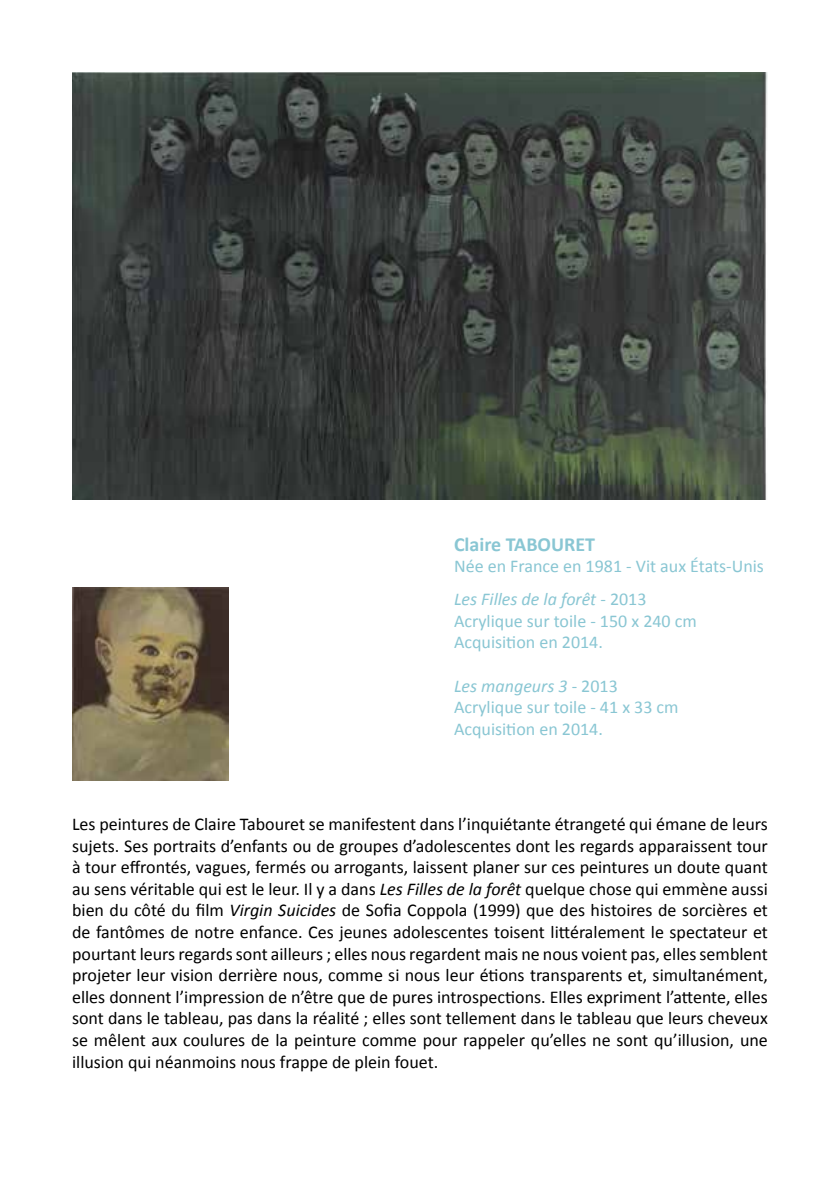
<style>
.page{position:relative;width:840px;height:1191px;background:#fff}
.page>*{position:absolute;margin:0;border:0;box-sizing:border-box;transform-origin:0 0}
.t1{font:700 20px "Calibri";color:#89c6d3}
.t2{font:18px/21.6px "Calibri";color:#000;text-align:justify}
.t3{font:18px/21.6px "Calibri";color:#89c6d3}
.s1{font-style:italic}
</style>
<div class="page">
<img style="left:73px;top:72px;width:694px;height:427px">
<img style="left:72px;top:587px;width:156px;height:193px">
<p class="t1" style="left:454px;top:531px;width:142px">Claire TABOURET</p>
<p class="t3" style="left:454px;top:550px;width:311px;line-height:33px">Née en France en 1981 - Vit aux États-Unis<br><span class="s1">Les Filles de la forêt</span> - 2013</p>
<p class="t3" style="left:454px;top:610px;width:244px">Acrylique sur toile - 150 x 240 cm<br>Acquisition en 2014.</p>
<p class="t3" style="left:454px;top:675px;width:226px"><span class="s1">Les mangeurs 3</span> - 2013<br>Acrylique sur toile - 41 x 33 cm<br>Acquisition en 2014.</p>
<p class="t2" style="left:72px;top:813px;width:697px">Les peintures de Claire Tabouret se manifestent dans l’inquiétante étrangeté qui émane de leurs sujets. Ses portraits d’enfants ou de groupes d’adolescentes dont les regards apparaissent tour à tour effrontés, vagues, fermés ou arrogants, laissent planer sur ces peintures un doute quant au sens véritable qui est le leur. Il y a dans <span class="s1">Les Filles de la forêt</span> quelque chose qui emmène aussi bien du côté du film <span class="s1">Virgin Suicides</span> de Sofia Coppola (1999) que des histoires de sorcières et de fantômes de notre enfance. Ces jeunes adolescentes toisent littéralement le spectateur et pourtant leurs regards sont ailleurs ; elles nous regardent mais ne nous voient pas, elles semblent projeter leur vision derrière nous, comme si nous leur étions transparents et, simultanément, elles donnent l’impression de n’être que de pures introspections. Elles expriment l’attente, elles sont dans le tableau, pas dans la réalité ; elles sont tellement dans le tableau que leurs cheveux se mêlent aux coulures de la peinture comme pour rappeler qu’elles ne sont qu’illusion, une illusion qui néanmoins nous frappe de plein fouet.</p>
</div>
